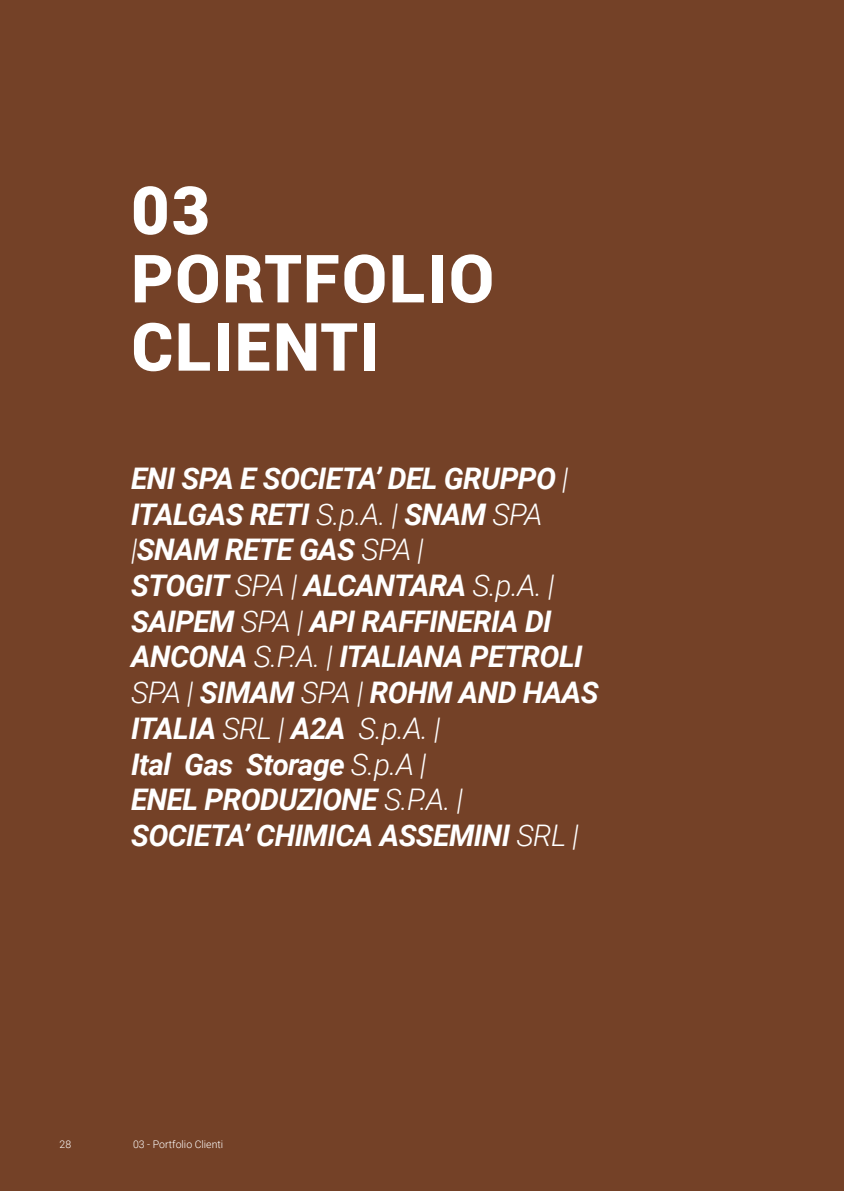
<style>
.page{position:relative;width:844px;height:1191px;background:#fff}
.page>*{position:absolute;margin:0;border:0;box-sizing:border-box;transform-origin:0 0}
.t1{font:900 66.5px/68.2px "Roboto";letter-spacing:.02em;color:#fff}
.t2{font:italic 700 29.75px/35.7px "Roboto";letter-spacing:-.02em;color:#fff}
.t3{font:300 10.5px "Roboto";color:#fff}
.s1{font-weight:300}
</style>
<div class="page">
<div style="left:0;top:0;width:843px;height:1191px;background:#744127"></div>
<h1 class="t1" style="left:131px;top:174px;width:365px">03<br>PORTFOLIO<br>CLIENTI</h1>
<p class="t2" style="left:131px;top:459px;width:469px">ENI SPA E SOCIETA’ DEL GRUPPO <span class="s1">|<br></span>ITALGAS RETI <span class="s1">S.p.A. |</span> SNAM <span class="s1">SPA |</span>SNAM RETE GAS <span class="s1">SPA |<br></span>STOGIT <span class="s1">SPA |</span> ALCANTARA <span class="s1">S.p.A. |<br></span>SAIPEM <span class="s1">SPA |</span> API RAFFINERIA DI<br>ANCONA <span class="s1">S.P.A. |</span> ITALIANA PETROLI<br><span class="s1">SPA |</span> SIMAM <span class="s1">SPA |</span> ROHM AND HAAS<br>ITALIA <span class="s1">SRL |</span> A2A <span class="s1">S.p.A. |<br></span>Ital Gas Storage <span class="s1">S.p.A |<br></span>ENEL PRODUZIONE <span class="s1">S.P.A. |<br></span>SOCIETA’ CHIMICA ASSEMINI <span class="s1">SRL |</span></p>
<p class="t3" style="left:133px;top:1136px;width:92px">03 - Portfolio Clienti</p>
<p class="t3" style="left:60px;top:1136px;width:13px">28</p>
<p class="t3" style="left:139px;top:1136px;width:99px">2 Salute e Sicurezza</p>
</div>
